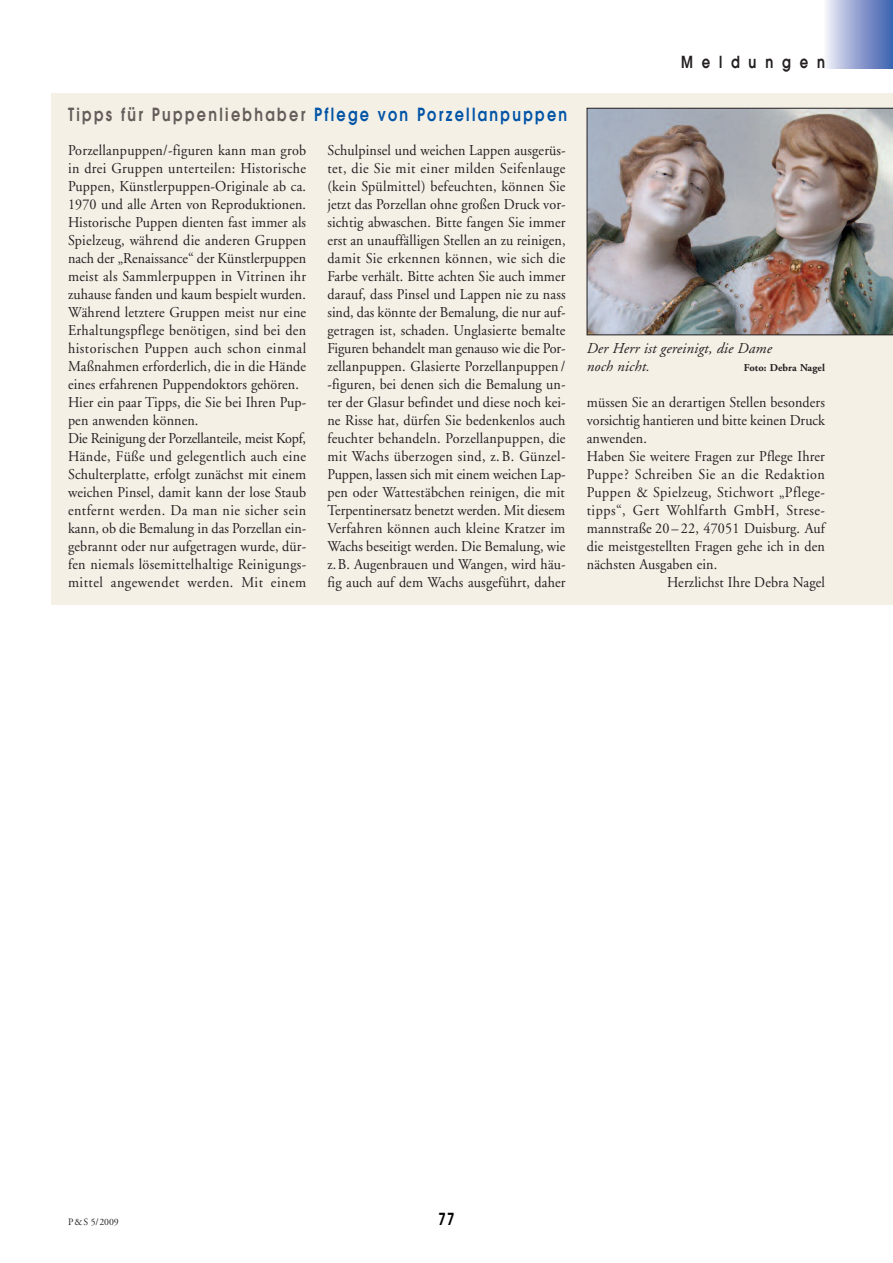
<style>
.page{position:relative;width:893px;height:1263px;background:#fff}
.page>*{position:absolute;margin:0;border:0;box-sizing:border-box;transform-origin:0 0}
.t1{font:600 18px "Avant Garde";letter-spacing:.16em;color:#0154a6;scale:.8 1}
.t2{font:600 16.5px "Avant Garde";letter-spacing:.67em;color:#231f20;scale:.8 1}
.t3{font:600 16.5px "Avant Garde";color:#000;scale:.8 1}
.t4{font:15px/18px "Adobe Garamond";letter-spacing:.01em;color:#231f20;scale:.94 1}
.t5{font:15px "Adobe Garamond";letter-spacing:.035em;color:#231f20;scale:.94 1}
.t6{font:italic 15px/18px "Adobe Garamond";letter-spacing:.01em;color:#231f20}
.t7{font:700 10.5px "Adobe Garamond";letter-spacing:.01em;color:#231f20}
.t8{font:9.75px "Adobe Garamond";color:#231f20}
.s1{color:#645d5b}
</style>
<div class="page">
<div style="left:51px;top:94px;width:842px;height:511px;background:#f5f0e6"></div>
<img style="left:826px;top:0;width:67px;height:68px">
<img style="left:587px;top:108px;width:306px;height:227px">
<p class="t1" style="left:68px;top:108px;width:626px"><span class="s1">Tipps für Puppenliebhaber</span> Pflege von Porzellanpuppen</p>
<p class="t4" style="left:327px;top:143px;width:255px;text-align:justify">Schulpinsel und weichen Lappen ausgerüs&shy;tet, die Sie mit einer milden Seifenlauge (kein Spülmittel) befeuchten, können Sie jetzt das Porzellan ohne großen Druck vor&shy;sichtig abwaschen. Bitte fangen Sie immer erst an unauffälligen Stellen an zu reinigen, damit Sie erkennen können, wie sich die Farbe verhält. Bitte achten Sie auch immer darauf, dass Pinsel und Lappen nie zu nass sind, das könnte der Bemalung, die nur auf&shy;getragen ist, schaden. Unglasierte bemalte Figuren behandelt man genauso wie die Por&shy;zellanpuppen. Glasierte Porzellanpuppen/ -figuren, bei denen sich die Bemalung un&shy;ter der Glasur befindet und diese noch kei&shy;ne Risse hat, dürfen Sie bedenkenlos auch feuchter behandeln. Porzellanpuppen, die mit Wachs überzogen sind, z.B. Günzel-Puppen, lassen sich mit einem weichen Lap&shy;pen oder Wattestäbchen reinigen, die mit Terpentinersatz benetzt werden. Mit diesem Verfahren können auch kleine Kratzer im Wachs beseitigt werden. Die Bemalung, wie z.B. Augenbrauen und Wangen, wird häu&shy;fig auch auf dem Wachs ausgeführt, daher</p>
<p class="t4" style="left:68px;top:143px;width:255px">Porzellanpuppen/-figuren kann man grob in drei Gruppen unterteilen: Historische Puppen, Künstlerpuppen-Originale ab ca.<br>1970 und alle Arten von Reproduktionen.<br>Historische Puppen dienten fast immer als Spielzeug, während die anderen Gruppen nach der „Renaissance“ der Künstlerpuppen meist als Sammlerpuppen in Vitrinen ihr zuhause fanden und kaum bespielt wurden.<br>Während letztere Gruppen meist nur eine Erhaltungspflege benötigen, sind bei den historischen Puppen auch schon einmal Maßnahmen erforderlich, die in die Hände eines erfahrenen Puppendoktors gehören.<br>Hier ein paar Tipps, die Sie bei Ihren Pup&shy;pen anwenden können.<br>Die Reinigung der Porzellanteile, meist Kopf, Hände, Füße und gelegentlich auch eine Schulterplatte, erfolgt zunächst mit einem weichen Pinsel, damit kann der lose Staub entfernt werden. Da man nie sicher sein kann, ob die Bemalung in das Porzellan ein&shy;gebrannt oder nur aufgetragen wurde, dür&shy;fen niemals lösemittelhaltige Reinigungs&shy;mittel angewendet werden. Mit einem</p>
<p class="t2" style="left:681px;top:56px;width:181px">Meldungen</p>
<p class="t6" style="left:587px;top:341px;width:187px">Der Herr ist gereinigt, die Dame noch nicht.</p>
<p class="t7" style="left:744px;top:364px;width:83px">Foto: Debra Nagel</p>
<p class="t4" style="left:587px;top:395px;width:255px">müssen Sie an derartigen Stellen besonders</p>
<p class="t4" style="left:587px;top:413px;width:255px">vorsichtig hantieren und bitte keinen Druck</p>
<p class="t4" style="left:587px;top:431px;width:65px">anwenden.</p>
<p class="t4" style="left:587px;top:449px;width:255px">Haben Sie weitere Fragen zur Pflege Ihrer</p>
<p class="t5" style="left:587px;top:468px;width:255px">Puppe? Schreiben Sie an die Redaktion</p>
<p class="t5" style="left:587px;top:486px;width:255px">Puppen &amp; Spielzeug, Stichwort „Pflege-</p>
<p class="t5" style="left:587px;top:504px;width:255px">tipps“, Gert Wohlfarth GmbH, Strese-</p>
<p class="t4" style="left:587px;top:521px;width:255px">mannstraße 20 – 22, 47051 Duisburg. Auf</p>
<p class="t4" style="left:587px;top:539px;width:255px">die meistgestellten Fragen gehe ich in den</p>
<p class="t4" style="left:587px;top:557px;width:140px">nächsten Ausgaben ein.</p>
<p class="t4" style="left:667px;top:575px;width:169px">Herzlichst Ihre Debra Nagel</p>
<p class="t8" style="left:68px;top:1217px;width:52px">P&amp;S 5/2009</p>
<p class="t3" style="left:438px;top:1212px;width:22px">77</p>
</div>
